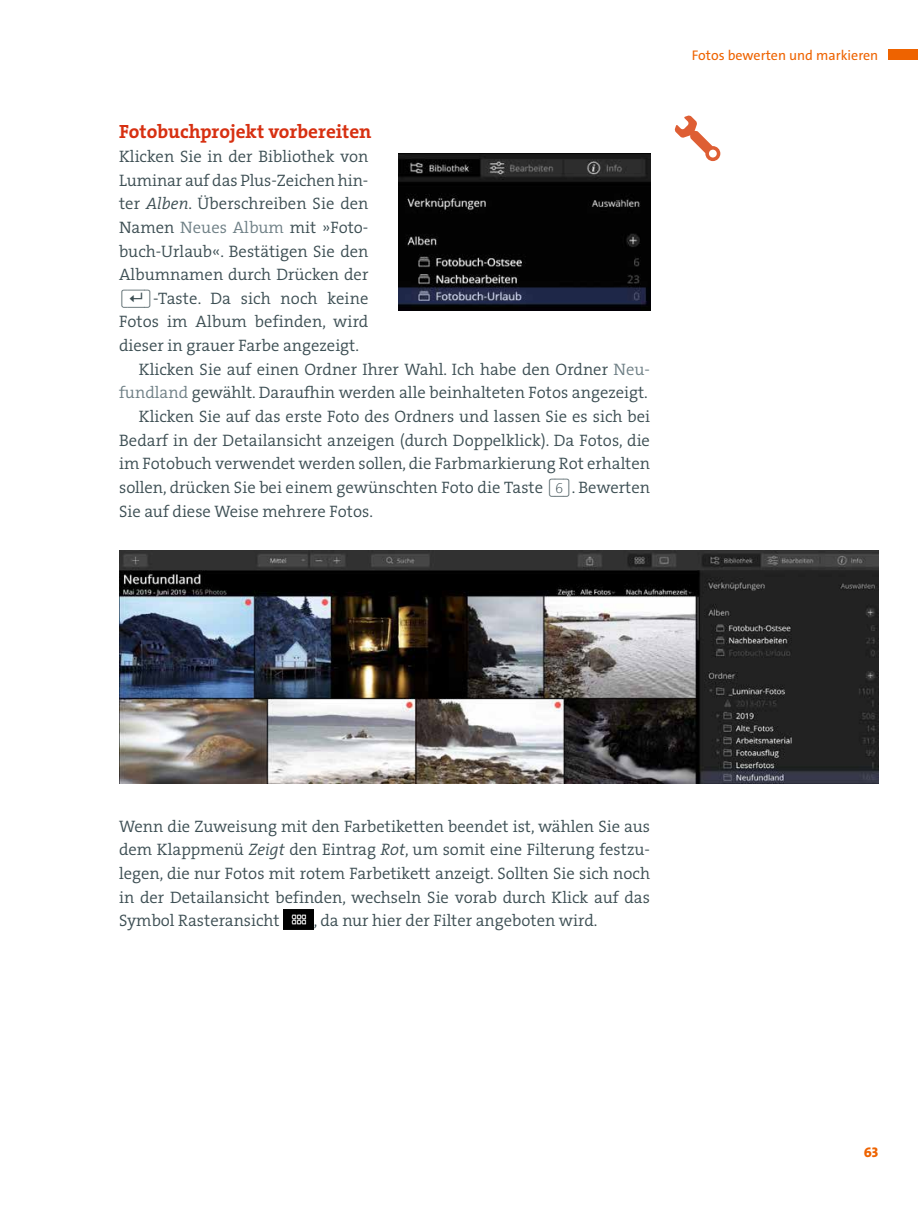
<style>
.page{position:relative;width:918px;height:1216px;background:#fff}
.page>*{position:absolute;margin:0;border:0;box-sizing:border-box;transform-origin:0 0}
._600_Praxis_H1{font:19.25px "The Serif HP7 Bld";color:#d73011}
._607_Praxis_Std{font:16.62px/23.6px "The Serif HP4 Se Lig";color:#3c4e53;text-align:right}
._609_Praxis_Std_O_AO{font:16.62px/23.6px "The Serif HP4 Se Lig";color:#3c4e53;text-align:justify}
._608_Praxis_Std_O{font:16.62px/23.6px "The Serif HP4 Se Lig";color:#3c4e53;text-align:justify}
.t1{font:14px "The Sans C4 s";color:#ee6300}
.t2{font:800 14px "The Sans C4 s";color:#ee6300}
.s1{font-family:"The Serif HP4 Se Lig IT"}
.s2{color:#6e7f85}
.s3{font-family:"Keyboard"}
</style>
<div class="page">
<img style="left:119px;top:550px;width:759px;height:233px">
<img style="left:283px;top:909px;width:31px;height:20px">
<svg style="left:674px;top:115px;width:46px;height:46px"></svg>
<img style="left:398px;top:153px;width:252px;height:157px">
<div style="left:888px;top:50px;width:30px;height:10px;background:#ee6300"></div>
<p class="_600_Praxis_H1" style="left:119px;top:119px;width:254px">Fotobuchprojekt vorbereiten</p>
<p class="_608_Praxis_Std_O" style="left:119px;top:145px;width:251px">Klicken Sie in der Bibliothek von Luminar auf das Plus-Zeichen hin&shy;ter <span class="s1">Alben</span>. Überschreiben Sie den Namen <span class="s2">Neues Album</span> mit »Foto&shy;buch-Urlaub«. Bestätigen Sie den Albumnamen durch Drücken der <span class="s3">(¢)</span>-Taste. Da sich noch keine Fotos im Album befinden, wird dieser in grauer Farbe angezeigt.</p>
<p class="_607_Praxis_Std" style="left:119px;top:357px;width:532px">Klicken Sie auf einen Ordner Ihrer Wahl. Ich habe den Ordner <span class="s2">Neu&shy;fundland</span> gewählt. Daraufhin werden alle beinhalteten Fotos angezeigt.</p>
<p class="_607_Praxis_Std" style="left:119px;top:404px;width:532px;text-align:justify;text-indent:20px">Klicken Sie auf das erste Foto des Ordners und lassen Sie es sich bei Bedarf in der Detailansicht anzeigen (durch Doppelklick). Da Fotos, die im Fotobuch verwendet werden sollen, die Farbmarkierung Rot erhalten sollen, drücken Sie bei einem gewünschten Foto die Taste <span class="s3">(6)</span>. Bewerten Sie auf diese Weise mehrere Fotos.</p>
<p class="t1" style="left:692px;top:47px;width:188px">Fotos bewerten und markieren</p>
<p class="_609_Praxis_Std_O_AO" style="left:119px;top:814px;width:532px">Wenn die Zuweisung mit den Farbetiketten beendet ist, wählen Sie aus dem Klappmenü <span class="s1">Zeigt</span> den Eintrag <span class="s1">Rot</span>, um somit eine Filterung festzu&shy;legen, die nur Fotos mit rotem Farbetikett anzeigt. Sollten Sie sich noch in der Detailansicht befinden, wechseln Sie vorab durch Klick auf das Symbol Rasteransicht</p>
<p class="_609_Praxis_Std_O_AO" style="left:314px;top:908px;width:285px">, da nur hier der Filter angeboten wird.</p>
<p class="t2" style="left:864px;top:1143px;width:16px">63</p>
</div>
